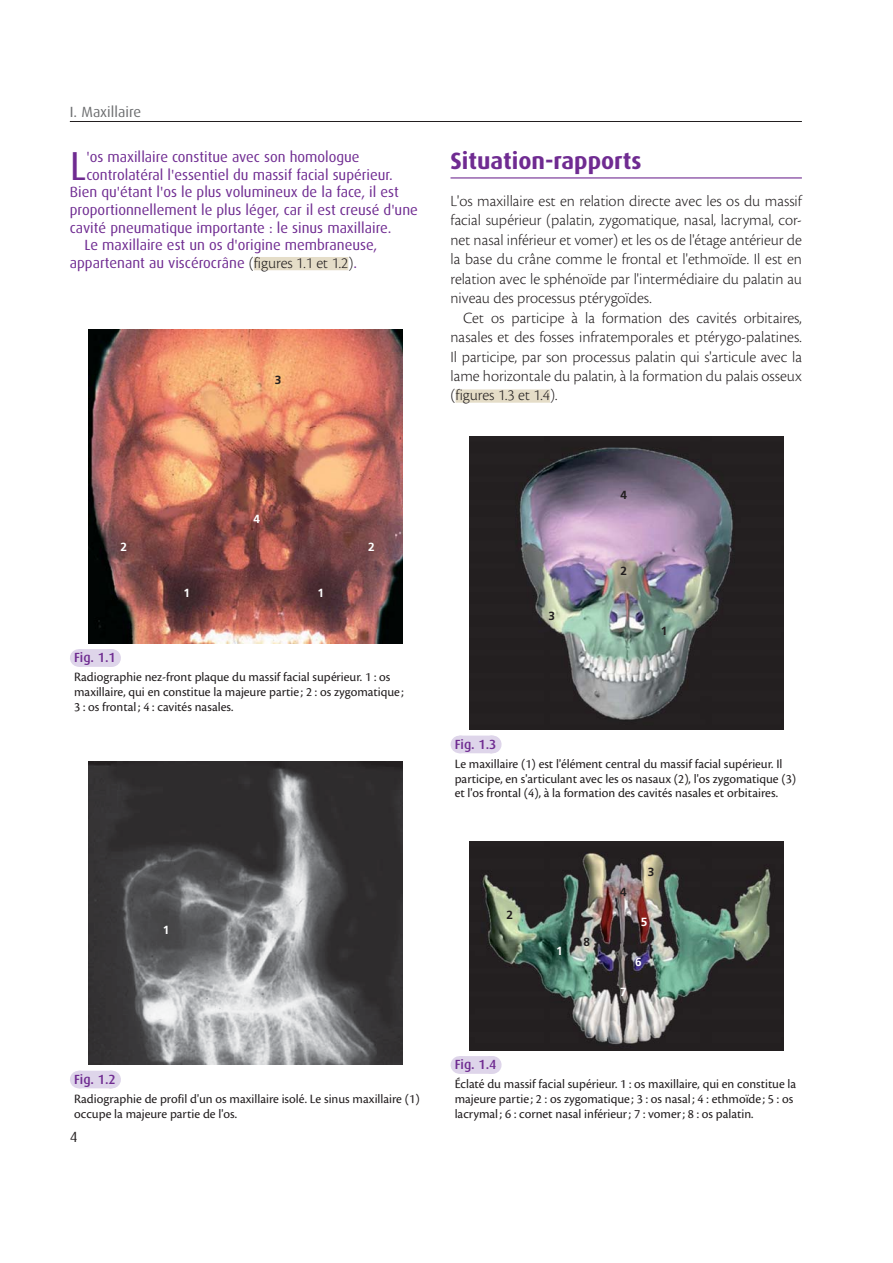
<style>
.page{position:relative;width:893px;height:1263px;background:#fff}
.page>*{position:absolute;margin:0;border:0;box-sizing:border-box;transform-origin:0 0}
.t1{font:40.5px "Dax";color:#6f2b91}
.t2{font:700 23.55px "Dax";color:#6f2b91}
.t3{font:300 16.2px/19.5px "Cronos Pro";color:#231f20;text-align:justify}
.t4{font:14.7px "Dax";color:#6f2b91}
.t5{font:14.7px "Dax";color:#6d6e70}
.t6{font:14.7px "Dax";color:#231f20}
.t7{font:13.35px/14.5px "Cronos Pro";color:#231f20}
.t8{font:500 13.35px "Dax";color:#6f2b91}
.t9{font:700 11.85px "Frutiger";color:#fff}
.t10{font:700 11.85px "Frutiger";color:#231f20}
.s1{font-family:"Cronos Pro";font-weight:300;font-size:16.2px;color:#231f20}
</style>
<div class="page">
<hr style="left:70px;top:121px;width:732px;height:1px;background:#231f20">
<div style="left:254px;top:257px;width:94px;height:13px;background:#e5ddc8"></div>
<hr style="left:450px;top:177px;width:352px;height:2px;background:#6f2b91">
<div style="left:455px;top:389px;width:95px;height:14px;background:#e5ddc8"></div>
<img style="left:89px;top:329px;width:313px;height:314px">
<div style="left:79px;top:649px;width:32px;height:18px;background:#ded5ea"></div>
<svg style="left:111px;top:649px;width:1px;height:18px"></svg>
<img style="left:89px;top:762px;width:313px;height:303px">
<div style="left:79px;top:1071px;width:32px;height:17px;background:#ded5ea"></div>
<svg style="left:111px;top:1071px;width:1px;height:17px"></svg>
<img style="left:469px;top:437px;width:314px;height:293px">
<div style="left:459px;top:736px;width:33px;height:17px;background:#ded5ea"></div>
<svg style="left:492px;top:736px;width:1px;height:17px"></svg>
<img style="left:469px;top:841px;width:314px;height:209px">
<div style="left:459px;top:1056px;width:33px;height:18px;background:#ded5ea"></div>
<svg style="left:492px;top:1056px;width:1px;height:18px"></svg>
<p class="t5" style="left:70px;top:105px;width:73px">I. Maxillaire</p>
<h1 class="t1" style="left:70px;top:148px;width:18px">L</h1>
<p class="t4" style="left:86px;top:150px;width:275px">'os maxillaire constitue avec son homologue</p>
<p class="t4" style="left:86px;top:168px;width:308px">controlatéral l'essentiel du massif facial supérieur.</p>
<p class="t4" style="left:70px;top:186px;width:330px">Bien qu'étant l'os le plus volumineux de la face, il est</p>
<p class="t4" style="left:70px;top:203px;width:350px">proportionnellement le plus léger, car il est creusé d'une</p>
<p class="t4" style="left:70px;top:221px;width:323px">cavité pneumatique importante : le sinus maxillaire.</p>
<p class="t4" style="left:85px;top:239px;width:294px">Le maxillaire est un os d'origine membraneuse,</p>
<p class="t4" style="left:70px;top:256px;width:289px">appartenant au viscérocrâne <span class="s1">(figures 1.1 et 1.2)</span>.</p>
<p class="t10" style="left:275px;top:375px;width:8px">3</p>
<h2 class="t2" style="left:450px;top:147px;width:192px">Situation-rapports</h2>
<p class="t3" style="left:450px;top:192px;width:353px">L'os maxillaire est en relation directe avec les os du massif facial supérieur (palatin, zygomatique, nasal, lacrymal, cor&shy;net nasal inférieur et vomer) et les os de l'étage antérieur de la base du crâne comme le frontal et l'ethmoïde. Il est en relation avec le sphénoïde par l'intermédiaire du palatin au niveau des processus ptérygoïdes.</p>
<p class="t3" style="left:450px;top:309px;width:353px;text-indent:13px">Cet os participe à la formation des cavités orbitaires, nasales et des fosses infratemporales et ptérygo-palatines.<br>Il participe, par son processus palatin qui s'articule avec la lame horizontale du palatin, à la formation du palais osseux ( figures 1.3 et 1.4 ).</p>
<p class="t9" style="left:253px;top:514px;width:8px">4</p>
<p class="t9" style="left:120px;top:542px;width:8px">2</p>
<p class="t9" style="left:368px;top:542px;width:8px">2</p>
<p class="t9" style="left:184px;top:589px;width:8px">1</p>
<p class="t9" style="left:317px;top:589px;width:8px">1</p>
<p class="t8" style="left:74px;top:650px;width:43px">Fig. 1.1</p>
<p class="t7" style="left:74px;top:671px;width:331px">Radiographie nez-front plaque du massif facial supérieur. 1 : os maxillaire, qui en constitue la majeure partie ; 2 : os zygomatique ;<br>3 : os frontal ; 4 : cavités nasales.</p>
<p class="t9" style="left:163px;top:926px;width:8px">1</p>
<p class="t8" style="left:74px;top:1072px;width:43px">Fig. 1.2</p>
<p class="t7" style="left:74px;top:1092px;width:347px">Radiographie de profil d'un os maxillaire isolé. Le sinus maxillaire (1) occupe la majeure partie de l'os.</p>
<p class="t6" style="left:70px;top:1130px;width:9px">4</p>
<p class="t10" style="left:620px;top:490px;width:8px">4</p>
<p class="t10" style="left:548px;top:611px;width:8px">3</p>
<p class="t10" style="left:620px;top:567px;width:8px">2</p>
<p class="t10" style="left:661px;top:627px;width:8px">1</p>
<p class="t8" style="left:455px;top:736px;width:43px">Fig. 1.3</p>
<p class="t7" style="left:455px;top:757px;width:343px">Le maxillaire (1) est l'élément central du massif facial supérieur. Il participe, en s'articulant avec les os nasaux (2), l'os zygomatique (3) et l'os frontal (4), à la formation des cavités nasales et orbitaires.</p>
<p class="t10" style="left:506px;top:910px;width:8px">2</p>
<p class="t9" style="left:556px;top:946px;width:8px">1</p>
<p class="t10" style="left:583px;top:937px;width:8px">8</p>
<p class="t10" style="left:620px;top:887px;width:8px">4</p>
<p class="t10" style="left:648px;top:867px;width:8px">3</p>
<p class="t9" style="left:641px;top:918px;width:8px">5</p>
<p class="t9" style="left:620px;top:987px;width:8px">7</p>
<p class="t9" style="left:635px;top:957px;width:8px">6</p>
<p class="t8" style="left:455px;top:1057px;width:43px">Fig. 1.4</p>
<p class="t7" style="left:455px;top:1078px;width:343px">Éclaté du massif facial supérieur. 1 : os maxillaire, qui en constitue la majeure partie ; 2 : os zygomatique ; 3 : os nasal ; 4 : ethmoïde ; 5 : os lacrymal ; 6 : cornet nasal inférieur ; 7 : vomer ; 8 : os palatin.</p>
</div>
